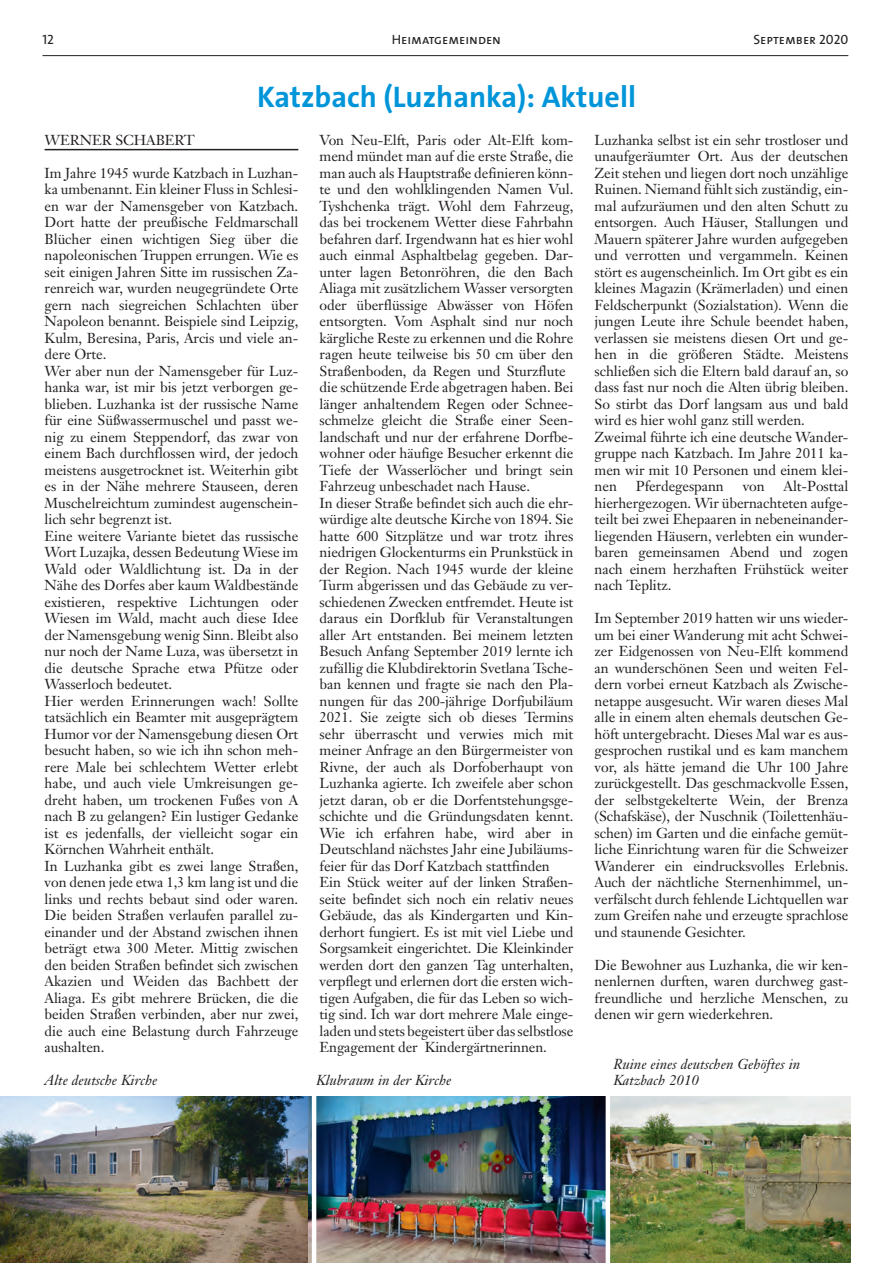
<style>
.page{position:relative;width:893px;height:1263px;background:#fff}
.page>*{position:absolute;margin:0;border:0;box-sizing:border-box;transform-origin:0 0}
.t1{font:700 30px "The Sans B7";color:#0095d9}
.t2{font:14.25px/16.5px "Janson Text";letter-spacing:-.005em;color:#231f20}
.t3{font:italic 14.25px "Janson Text";letter-spacing:.005em;color:#231f20}
.t4{font:13.5px "The Sans Caps";color:#231f20}
</style>
<div class="page">
<hr style="left:42px;top:55px;width:806px;height:1px;background:#231f20">
<hr style="left:45px;top:149px;width:253px;height:1px;background:#231f20">
<img style="left:0;top:1096px;width:309px;height:167px">
<img style="left:610px;top:1096px;width:240px;height:167px">
<img style="left:309px;top:1096px;width:297px;height:167px">
<hr style="left:312px;top:1083px;width:4px;height:180px;background:#fff">
<p class="t4" style="left:42px;top:28px;width:13px">12</p>
<p class="t4" style="left:392px;top:28px;width:111px">Heimatgemeinden</p>
<p class="t4" style="left:753px;top:28px;width:96px">September 2020</p>
<h1 class="t1" style="left:257px;top:82px;width:380px">Katzbach (Luzhanka): Aktuell</h1>
<p class="t2" style="left:320px;top:131px;width:255px">Von Neu-Elft, Paris oder Alt-Elft kom&shy;mend mündet man auf die erste Straße, die man auch als Hauptstraße definieren könn&shy;te und den wohlklingenden Namen Vul.<br>Tyshchenka trägt. Wohl dem Fahrzeug, das bei trockenem Wetter diese Fahrbahn befahren darf. Irgendwann hat es hier wohl auch einmal Asphaltbelag gegeben. Dar&shy;unter lagen Betonröhren, die den Bach Aliaga mit zusätzlichem Wasser versorgten oder überflüssige Abwässer von Höfen entsorgten. Vom Asphalt sind nur noch kärgliche Reste zu erkennen und die Rohre ragen heute teilweise bis 50 cm über den Straßenboden, da Regen und Sturzflute die schützende Erde abgetragen haben. Bei länger anhaltendem Regen oder Schnee&shy;schmelze gleicht die Straße einer Seen&shy;landschaft und nur der erfahrene Dorfbe&shy;wohner oder häufige Besucher erkennt die Tiefe der Wasserlöcher und bringt sein Fahrzeug unbeschadet nach Hause.<br>In dieser Straße befindet sich auch die ehr&shy;würdige alte deutsche Kirche von 1894. Sie hatte 600 Sitzplätze und war trotz ihres niedrigen Glockenturms ein Prunkstück in der Region. Nach 1945 wurde der kleine Turm abgerissen und das Gebäude zu ver&shy;schiedenen Zwecken entfremdet. Heute ist daraus ein Dorfklub für Veranstaltungen aller Art entstanden. Bei meinem letzten Besuch Anfang September 2019 lernte ich zufällig die Klubdirektorin Svetlana Tsche&shy;ban kennen und fragte sie nach den Pla&shy;nungen für das 200-jährige Dorfjubiläum 2021. Sie zeigte sich ob dieses Termins sehr überrascht und verwies mich mit meiner Anfrage an den Bürgermeister von Rivne, der auch als Dorfoberhaupt von Luzhanka agierte. Ich zweifele aber schon jetzt daran, ob er die Dorfentstehungsge&shy;schichte und die Gründungsdaten kennt.<br>Wie ich erfahren habe, wird aber in Deutschland nächstes Jahr eine Jubiläums&shy;feier für das Dorf Katzbach stattfinden Ein Stück weiter auf der linken Straßen&shy;seite befindet sich noch ein relativ neues Gebäude, das als Kindergarten und Kin&shy;derhort fungiert. Es ist mit viel Liebe und Sorgsamkeit eingerichtet. Die Kleinkinder werden dort den ganzen Tag unterhalten, verpflegt und erlernen dort die ersten wich&shy;tigen Aufgaben, die für das Leben so wich&shy;tig sind. Ich war dort mehrere Male einge&shy;laden und stets begeistert über das selbstlose Engagement der Kindergärtnerinnen.</p>
<p class="t2" style="left:595px;top:131px;width:255px">Luzhanka selbst ist ein sehr trostloser und unaufgeräumter Ort. Aus der deutschen Zeit stehen und liegen dort noch unzählige Ruinen. Niemand fühlt sich zuständig, ein&shy;mal aufzuräumen und den alten Schutt zu entsorgen. Auch Häuser, Stallungen und Mauern späterer Jahre wurden aufgegeben und verrotten und vergammeln. Keinen stört es augenscheinlich. Im Ort gibt es ein kleines Magazin (Krämerladen) und einen Feldscherpunkt (Sozialstation). Wenn die jungen Leute ihre Schule beendet haben, verlassen sie meistens diesen Ort und ge&shy;hen in die größeren Städte. Meistens schließen sich die Eltern bald darauf an, so dass fast nur noch die Alten übrig bleiben.<br>So stirbt das Dorf langsam aus und bald wird es hier wohl ganz still werden.<br>Zweimal führte ich eine deutsche Wander&shy;gruppe nach Katzbach. Im Jahre 2011 ka&shy;men wir mit 10 Personen und einem klei&shy;nen</p>
<p class="t2" style="left:45px;top:131px;width:27px">Werner</p>
<p class="t2" style="left:115px;top:131px;width:20px">Schabert</p>
<p class="t2" style="left:45px;top:164px;width:255px">Im Jahre 1945 wurde Katzbach in Luzhan&shy;ka umbenannt. Ein kleiner Fluss in Schlesi&shy;en war der Namensgeber von Katzbach.<br>Dort hatte der preußische Feldmarschall Blücher einen wichtigen Sieg über die napoleonischen Truppen errungen. Wie es seit einigen Jahren Sitte im russischen Za&shy;renreich war, wurden neugegründete Orte gern nach siegreichen Schlachten über Napoleon benannt. Beispiele sind Leipzig, Kulm, Beresina, Paris, Arcis und viele an&shy;dere Orte.<br>Wer aber nun der Namensgeber für Luz&shy;hanka war, ist mir bis jetzt verborgen ge&shy;blieben. Luzhanka ist der russische Name für eine Süßwassermuschel und passt we&shy;nig zu einem Steppendorf, das zwar von einem Bach durchflossen wird, der jedoch meistens ausgetrocknet ist. Weiterhin gibt es in der Nähe mehrere Stauseen, deren Muschelreichtum zumindest augenschein&shy;lich sehr begrenzt ist.<br>Eine weitere Variante bietet das russische Wort Luzajka, dessen Bedeutung Wiese im Wald oder Waldlichtung ist. Da in der Nähe des Dorfes aber kaum Waldbestände existieren, respektive Lichtungen oder Wiesen im Wald, macht auch diese Idee der Namensgebung wenig Sinn. Bleibt also nur noch der Name Luza, was übersetzt in die deutsche Sprache etwa Pfütze oder Wasserloch bedeutet.<br>Hier werden Erinnerungen wach! Sollte tatsächlich ein Beamter mit ausgeprägtem Humor vor der Namensgebung diesen Ort besucht haben, so wie ich ihn schon meh&shy;rere Male bei schlechtem Wetter erlebt habe, und auch viele Umkreisungen ge&shy;dreht haben, um trockenen Fußes von A nach B zu gelangen? Ein lustiger Gedanke ist es jedenfalls, der vielleicht sogar ein Körnchen Wahrheit enthält.<br>In Luzhanka gibt es zwei lange Straßen, von denen jede etwa 1,3 km lang ist und die links und rechts bebaut sind oder waren.<br>Die beiden Straßen verlaufen parallel zu&shy;einander und der Abstand zwischen ihnen beträgt etwa 300 Meter. Mittig zwischen den beiden Straßen befindet sich zwischen Akazien und Weiden das Bachbett der Aliaga. Es gibt mehrere Brücken, die die beiden Straßen verbinden, aber nur zwei, die auch eine Belastung durch Fahrzeuge aushalten.</p>
<p class="t2" style="left:595px;top:478px;width:255px;text-align:justify;text-indent:189px">Alt-Posttal hierhergezogen. Wir übernachteten aufge&shy;teilt bei zwei Ehepaaren in nebeneinander&shy;liegenden Häusern, verlebten ein wunder&shy;baren gemeinsamen Abend und zogen nach einem herzhaften Frühstück weiter nach Teplitz.</p>
<p class="t2" style="left:595px;top:610px;width:255px;text-align:justify">Im September 2019 hatten wir uns wieder&shy;um bei einer Wanderung mit acht Schwei&shy;zer Eidgenossen von Neu-Elft kommend an wunderschönen Seen und weiten Fel&shy;dern vorbei erneut Katzbach als Zwische&shy;netappe ausgesucht. Wir waren dieses Mal alle in einem alten ehemals deutschen Ge&shy;höft untergebracht. Dieses Mal war es aus&shy;gesprochen rustikal und es kam manchem vor, als hätte jemand die Uhr 100 Jahre zurückgestellt. Das geschmackvolle Essen, der selbstgekelterte Wein, der Brenza (Schafskäse), der Nuschnik (Toilettenhäu&shy;schen) im Garten und die einfache gemüt&shy;liche Einrichtung waren für die Schweizer Wanderer ein eindrucksvolles Erlebnis.<br>Auch der nächtliche Sternenhimmel, un&shy;verfälscht durch fehlende Lichtquellen war zum Greifen nahe und erzeugte sprachlose und staunende Gesichter.</p>
<p class="t2" style="left:595px;top:956px;width:255px;text-align:justify">Die Bewohner aus Luzhanka, die wir ken&shy;nenlernen durften, waren durchweg gast&shy;freundliche und herzliche Menschen, zu denen wir gern wiederkehren.</p>
<p class="t2" style="left:636px;top:478px;width:90px">Pferdegespann</p>
<p class="t2" style="left:743px;top:478px;width:24px">von</p>
<p class="t3" style="left:613px;top:1055px;width:188px">Ruine eines deutschen Gehöftes in</p>
<p class="t3" style="left:45px;top:1071px;width:114px">Alte deutsche Kirche</p>
<p class="t3" style="left:316px;top:1071px;width:137px">Klubraum in der Kirche</p>
<p class="t3" style="left:613px;top:1071px;width:87px">Katzbach 2010</p>
</div>
